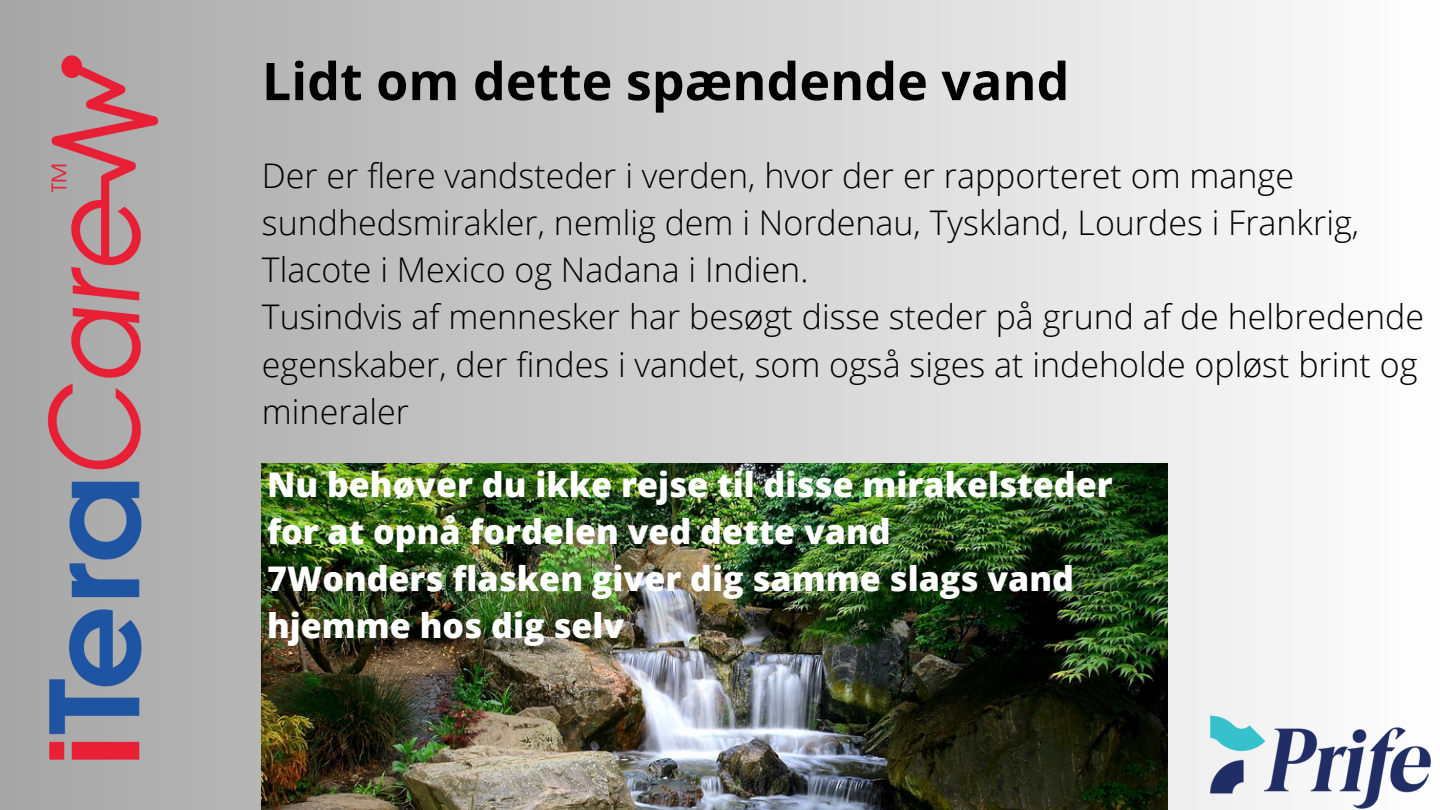
<style>
.page{position:relative;width:1440px;height:810px;background:#fff}
.page>*{position:absolute;margin:0;border:0;box-sizing:border-box;transform-origin:0 0}
.t1{font:700 52px "Open Sans";color:#000}
.t2{font:300 34px/47.2px "Open Sans";color:#000}
.t3{font:800 34px/47.2px "Open Sans";color:#fff}
</style>
<div class="page">
<div style="left:0;top:0;width:1440px;height:810px;background:linear-gradient(to right,#a6a6a6,#fefefe)"></div>
<img style="left:0;top:6px;width:206px;height:804px">
<img style="left:1168px;top:605px;width:272px;height:205px">
<img style="left:262px;top:464px;width:906px;height:346px">
<p class="t1" style="left:262px;top:45px;width:809px">Lidt om dette spændende vand</p>
<p class="t2" style="left:262px;top:151px;width:1099px">Der er flere vandsteder i verden, hvor der er rapporteret om mange sundhedsmirakler, nemlig dem i Nordenau, Tyskland, Lourdes i Frankrig,<br>Tlacote i Mexico og Nadana i Indien.</p>
<p class="t2" style="left:262px;top:293px;width:1164px">Tusindvis af mennesker har besøgt disse steder på grund af de helbredende egenskaber, der findes i vandet, som også siges at indeholde opløst brint og mineraler</p>
<p class="t3" style="left:267px;top:460px;width:847px">Nu behøver du ikke rejse til disse mirakelsteder for at opnå fordelen ved dette vand</p>
<p class="t3" style="left:267px;top:554px;width:808px">7Wonders flasken giver dig samme slags vand hjemme hos dig selv</p>
</div>
